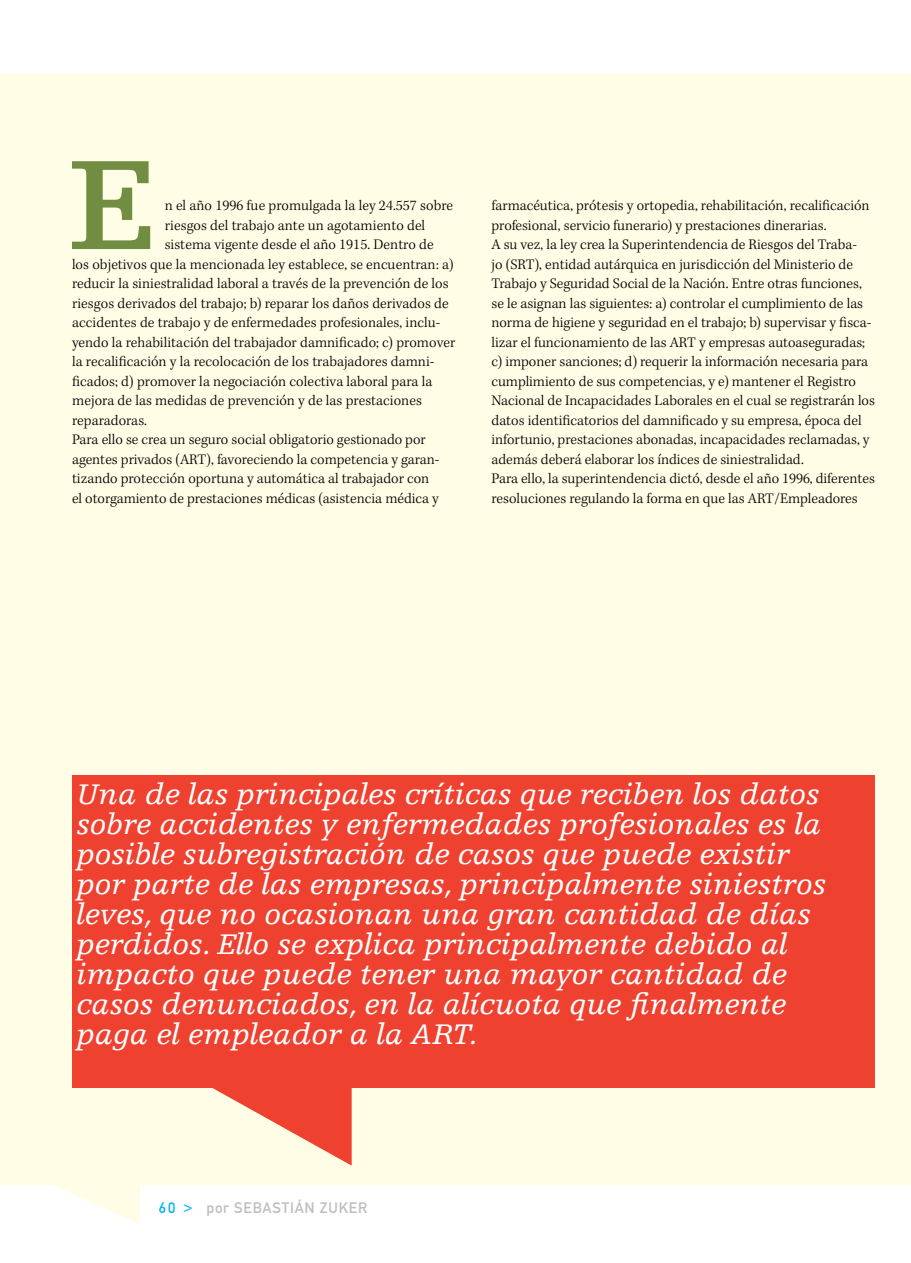
<style>
.page{position:relative;width:911px;height:1263px;background:#fff}
.page>*{position:absolute;margin:0;border:0;box-sizing:border-box;transform-origin:0 0}
.t1{font:700 134.7px "Egyptienne F";color:#718d41}
.t2{font:italic 30px/30px "Egyptienne F";color:#fff}
.t3{font:300 15px/19.5px "Kepler Std";color:#000}
.t4{font:15px "DIN Mittelschrift";letter-spacing:.05em;color:#bcbec0}
.s1{color:#00b3f0}
</style>
<div class="page">
<div style="left:0;top:73px;width:911px;height:1151px;background:#fffde5"></div>
<div style="left:72px;top:776px;width:803px;height:312px;background:#ef4130"></div>
<svg style="left:212px;top:1088px;width:140px;height:78px;background:#f7a08b"></svg>
<h1 class="t1" style="left:68px;top:131px;width:91px">E</h1>
<p class="t3" style="left:165px;top:196px;width:290px">n el año 1996 fue promulgada la ley 24.557 sobre</p>
<p class="t3" style="left:165px;top:216px;width:262px">riesgos del trabajo ante un agotamiento del</p>
<p class="t3" style="left:165px;top:235px;width:270px">sistema vigente desde el año 1915. Dentro de</p>
<p class="t3" style="left:72px;top:255px;width:383px">los objetivos que la mencionada ley establece, se encuentran: a)</p>
<p class="t3" style="left:72px;top:274px;width:378px">reducir la siniestralidad laboral a través de la prevención de los</p>
<p class="t3" style="left:72px;top:294px;width:378px">riesgos derivados del trabajo; b) reparar los daños derivados de</p>
<p class="t3" style="left:72px;top:313px;width:370px">accidentes de trabajo y de enfermedades profesionales, inclu-</p>
<p class="t3" style="left:72px;top:333px;width:385px">yendo la rehabilitación del trabajador damnificado; c) promover</p>
<p class="t3" style="left:72px;top:352px;width:364px">la recalificación y la recolocación de los trabajadores damni-</p>
<p class="t3" style="left:72px;top:372px;width:362px">ficados; d) promover la negociación colectiva laboral para la</p>
<p class="t3" style="left:72px;top:391px;width:351px">mejora de las medidas de prevención y de las prestaciones</p>
<p class="t3" style="left:72px;top:411px;width:77px">reparadoras.</p>
<p class="t3" style="left:72px;top:430px;width:355px">Para ello se crea un seguro social obligatorio gestionado por</p>
<p class="t3" style="left:72px;top:450px;width:369px">agentes privados (ART), favoreciendo la competencia y garan-</p>
<p class="t3" style="left:72px;top:469px;width:359px">tizando protección oportuna y automática al trabajador con</p>
<p class="t3" style="left:72px;top:489px;width:368px">el otorgamiento de prestaciones médicas (asistencia médica y</p>
<p class="t3" style="left:491px;top:196px;width:385px">farmacéutica, prótesis y ortopedia, rehabilitación, recalificación profesional, servicio funerario) y prestaciones dinerarias.<br>A su vez, la ley crea la Superintendencia de Riesgos del Traba-<br>jo (SRT), entidad autárquica en jurisdicción del Ministerio de Trabajo y Seguridad Social de la Nación. Entre otras funciones, se le asignan las siguientes: a) controlar el cumplimiento de las norma de higiene y seguridad en el trabajo; b) supervisar y fisca&shy;lizar el funcionamiento de las ART y empresas autoaseguradas; c) imponer sanciones; d) requerir la información necesaria para cumplimiento de sus competencias, y e) mantener el Registro Nacional de Incapacidades Laborales en el cual se registrarán los datos identificatorios del damnificado y su empresa, época del infortunio, prestaciones abonadas, incapacidades reclamadas, y además deberá elaborar los índices de siniestralidad.<br>Para ello, la superintendencia dictó, desde el año 1996, diferentes resoluciones regulando la forma en que las ART/Empleadores</p>
<p class="t2" style="left:76px;top:780px;width:751px">Una de las principales críticas que reciben los datos sobre accidentes y enfermedades profesionales es la posible subregistración de casos que puede existir por parte de las empresas, principalmente siniestros leves, que no ocasionan una gran cantidad de días perdidos. Ello se explica principalmente debido al impacto que puede tener una mayor cantidad de casos denunciados, en la alícuota que finalmente paga el empleador a la ART.</p>
<p class="t4" style="left:159px;top:1199px;width:210px"><span class="s1">60 &gt;</span> POR SEBASTIÁN ZUKER</p>
</div>
